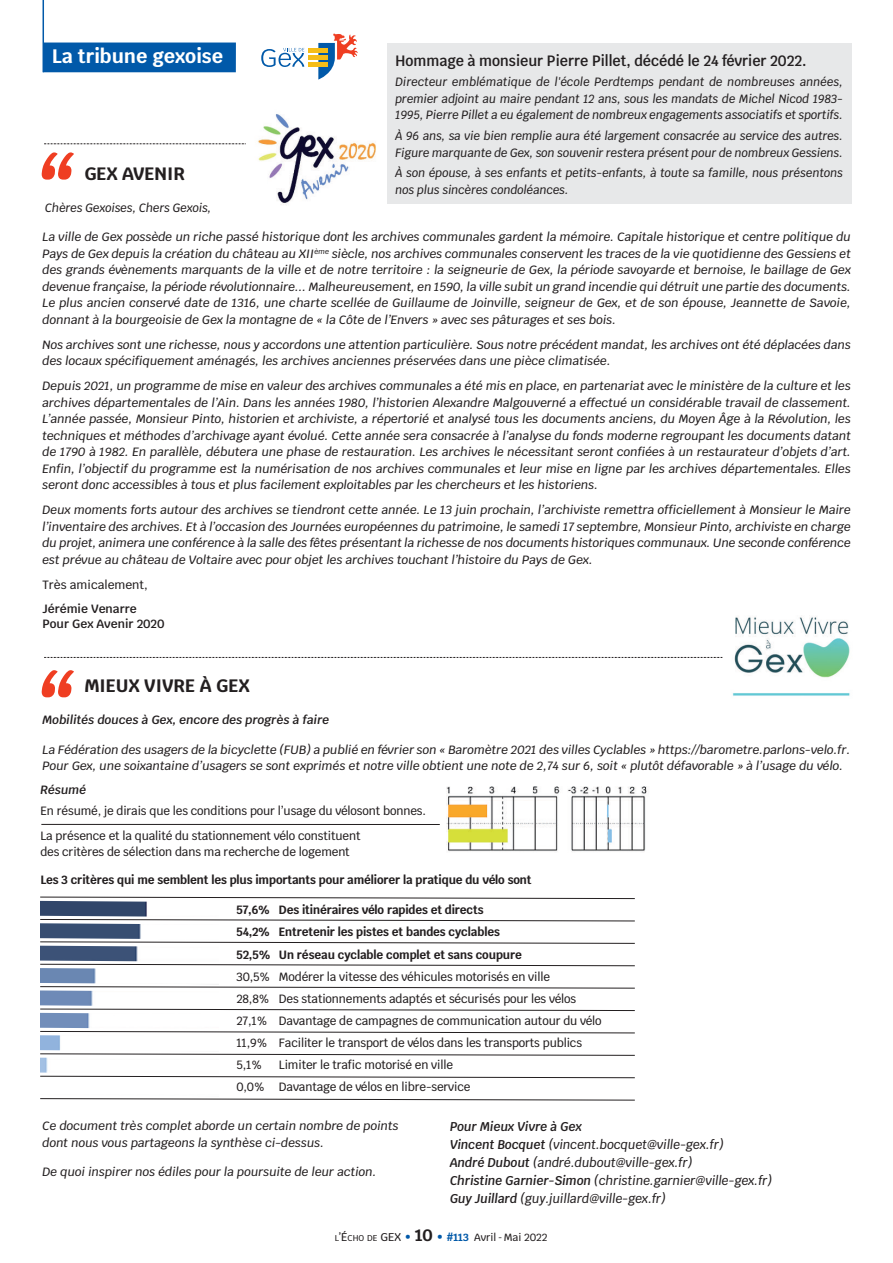
<style>
.page{position:relative;width:893px;height:1263px;background:#fff}
.page>*{position:absolute;margin:0;border:0;box-sizing:border-box;transform-origin:0 0}
.t1{font:italic 600 96px "Krub";color:#ef3e22;scale:.93 1}
.t2{font:700 19.5px "Krub";color:#fff}
.t3{font:700 18px "Krub";color:#231f20}
.t4{font:700 17.85px "Krub";color:#231f20}
.t5{font:600 15px "Krub";color:#231f20;scale:.95 1}
.t6{font:italic 500 12.75px/18px "Krub";color:#231f20;scale:.95 1}
.t7{font:italic 500 12px/16.5px "Krub";color:#231f20}
.t8{font:italic 500 12px/16.5px "Krub";color:#231f20;scale:.95 1}
.t9{font:500 12px/22px "Krub";letter-spacing:-.01em;color:#231f20}
.t10{font:700 12px/22px "Krub";letter-spacing:-.01em;color:#231f20}
.t11{font:italic 600 12px "Krub";color:#231f20}
.t12{font:600 12px/15px "Krub";color:#231f20}
.t13{font:500 10.5px "Krub";color:#231f20}
.s1{font-weight:600}
.s2{font-size:8.4px}
.s3{font-size:11.25px}
.s4{font-size:11.25px;color:#0159a9}
.s5{font-weight:700;font-size:16.5px}
.s6{font-weight:700;font-size:12px;color:#0159a9}
.s7{font-weight:700;color:#0159a9}
</style>
<div class="page">
<img style="left:446px;top:786px;width:201px;height:66px">
<img style="left:40px;top:906px;width:107px;height:163px">
<div style="left:387px;top:44px;width:464px;height:160px;background:#e7e8e9"></div>
<svg style="left:44px;top:657px;width:679px;height:1px"></svg>
<svg style="left:44px;top:144px;width:202px;height:1px"></svg>
<img style="left:258px;top:114px;width:118px;height:91px">
<img style="left:732px;top:616px;width:118px;height:80px">
<div style="left:43px;top:43px;width:193px;height:29px;background:#0159a9"></div>
<hr style="left:43px;top:0;width:1px;height:72px;background:#0159a9">
<div style="left:309px;top:55px;width:19px;height:5px;background:#f5bd17"></div>
<hr style="left:309px;top:48px;width:19px;height:4px;background:#f5bd17">
<div style="left:309px;top:62px;width:19px;height:5px;background:#f5bd17"></div>
<svg style="left:261px;top:48px;width:43px;height:19px"></svg>
<svg style="left:318px;top:34px;width:40px;height:46px"></svg>
<svg style="left:40px;top:912px;width:595px;height:16px"></svg>
<svg style="left:40px;top:896px;width:595px;height:10px"></svg>
<svg style="left:40px;top:957px;width:595px;height:16px"></svg>
<svg style="left:40px;top:934px;width:595px;height:17px"></svg>
<svg style="left:40px;top:979px;width:595px;height:39px"></svg>
<svg style="left:40px;top:1046px;width:595px;height:17px"></svg>
<svg style="left:40px;top:1024px;width:595px;height:16px"></svg>
<svg style="left:40px;top:1098px;width:595px;height:3px"></svg>
<svg style="left:40px;top:1069px;width:595px;height:10px"></svg>
<hr style="left:41px;top:824px;width:399px;height:1px;background:#231f20">
<h2 class="t2" style="left:52px;top:45px;width:173px">La tribune gexoise</h2>
<p class="t5" style="left:395px;top:52px;width:434px">Hommage à monsieur Pierre Pillet, décédé le 24 février 2022.</p>
<p class="t8" style="left:395px;top:74px;width:473px;text-align:justify">Directeur emblématique de l'école Perdtemps pendant de nombreuses années, premier adjoint au maire pendant 12 ans, sous les mandats de Michel Nicod 1983- 1995, Pierre Pillet a eu également de nombreux engagements associatifs et sportifs.</p>
<p class="t8" style="left:395px;top:128px;width:473px">À 96 ans, sa vie bien remplie aura été largement consacrée au service des autres.<br>Figure marquante de Gex, son souvenir restera présent pour de nombreux Gessiens.</p>
<p class="t8" style="left:395px;top:165px;width:473px">À son épouse, à ses enfants et petits-enfants, à toute sa famille, nous présentons nos plus sincères condoléances.</p>
<h1 class="t1" style="left:25px;top:137px;width:44px">“</h1>
<h3 class="t4" style="left:84px;top:164px;width:102px">GEX AVENIR</h3>
<p class="t8" style="left:45px;top:200px;width:176px">Chères Gexoises, Chers Gexois,</p>
<p class="t7" style="left:43px;top:229px;width:810px;text-align:justify">La ville de Gex possède un riche passé historique dont les archives communales gardent la mémoire. Capitale historique et centre politique du Pays de Gex depuis la création du château au XII<sup>ème</sup> siècle, nos archives communales conservent les traces de la vie quotidienne des Gessiens et des grands évènements marquants de la ville et de notre territoire : la seigneurie de Gex, la période savoyarde et bernoise, le baillage de Gex devenue française, la période révolutionnaire... Malheureusement, en 1590, la ville subit un grand incendie qui détruit une partie des documents.<br>Le plus ancien conservé date de 1316, une charte scellée de Guillaume de Joinville, seigneur de Gex, et de son épouse, Jeannette de Savoie, donnant à la bourgeoisie de Gex la montagne de « la Côte de l’Envers » avec ses pâturages et ses bois.</p>
<p class="t7" style="left:43px;top:337px;width:810px">Nos archives sont une richesse, nous y accordons une attention particulière. Sous notre précédent mandat, les archives ont été déplacées dans des locaux spécifiquement aménagés, les archives anciennes préservées dans une pièce climatisée.</p>
<p class="t7" style="left:43px;top:378px;width:810px;text-align:justify">Depuis 2021, un programme de mise en valeur des archives communales a été mis en place, en partenariat avec le ministère de la culture et les archives départementales de l’Ain. Dans les années 1980, l’historien Alexandre Malgouverné a effectué un considérable travail de classement.<br>L’année passée, Monsieur Pinto, historien et archiviste, a répertorié et analysé tous les documents anciens, du Moyen Âge à la Révolution, les techniques et méthodes d’archivage ayant évolué. Cette année sera consacrée à l’analyse du fonds moderne regroupant les documents datant de 1790 à 1982. En parallèle, débutera une phase de restauration. Les archives le nécessitant seront confiées à un restaurateur d’objets d’art.<br>Enfin, l’objectif du programme est la numérisation de nos archives communales et leur mise en ligne par les archives départementales. Elles seront donc accessibles à tous et plus facilement exploitables par les chercheurs et les historiens.</p>
<p class="t7" style="left:43px;top:502px;width:810px;text-align:justify">Deux moments forts autour des archives se tiendront cette année. Le 13 juin prochain, l’archiviste remettra officiellement à Monsieur le Maire l’inventaire des archives. Et à l’occasion des Journées européennes du patrimoine, le samedi 17 septembre, Monsieur Pinto, archiviste en charge du projet, animera une conférence à la salle des fêtes présentant la richesse de nos documents historiques communaux. Une seconde conférence est prévue au château de Voltaire avec pour objet les archives touchant l’histoire du Pays de Gex.</p>
<p class="t9" style="left:43px;top:574px;width:107px">Très amicalement,</p>
<p class="t12" style="left:43px;top:601px;width:124px">Jérémie Venarre<br>Pour Gex Avenir 2020</p>
<h1 class="t1" style="left:25px;top:654px;width:44px">“</h1>
<h3 class="t3" style="left:84px;top:675px;width:167px">MIEUX VIVRE à GEX</h3>
<p class="t11" style="left:43px;top:713px;width:288px">Mobilités douces à Gex, encore des progrès à faire</p>
<p class="t7" style="left:43px;top:741px;width:809px">La Fédération des usagers de la bicyclette (FUB) a publié en février son « Baromètre 2021 des villes Cyclables » https://barometre.parlons-velo.fr.<br>Pour Gex, une soixantaine d’usagers se sont exprimés et notre ville obtient une note de 2,74 sur 6, soit « plutôt défavorable » à l’usage du vélo.</p>
<p class="t11" style="left:40px;top:783px;width:48px">Résumé</p>
<p class="t9" style="left:40px;top:798px;width:387px;line-height:25px">En résumé, je dirais que les conditions pour l’usage du vélosont bonnes.<br>La présence et la qualité du stationnement vélo constituent</p>
<p class="t9" style="left:40px;top:841px;width:311px">des critères de sélection dans ma recherche de logement</p>
<p class="t10" style="left:40px;top:869px;width:493px">Les 3 critères qui me semblent les plus importants pour améliorer la pratique du vélo sont</p>
<p class="t10" style="left:236px;top:899px;width:287px">57,6% Des itinéraires vélo rapides et directs<br>54,2% Entretenir les pistes et bandes cyclables<br>52,5% Un réseau cyclable complet et sans coupure</p>
<p class="t9" style="left:236px;top:965px;width:367px">30,5% Modérer la vitesse des véhicules motorisés en ville<br>28,8% des stationnements adaptés et sécurisés pour les vélos 27,1% davantage de campagnes de communication autour du vélo 11,9% Faciliter le transport de vélos dans les transports publics 5,1%</p>
<p class="t9" style="left:236px;top:1054px;width:236px;text-indent:43px">Limiter le trafic motorisé en ville<br>0,0% davantage de vélos en libre-service</p>
<p class="t7" style="left:42px;top:1118px;width:358px">Ce document très complet aborde un certain nombre de points dont nous vous partageons la synthèse ci-dessus.</p>
<p class="t7" style="left:42px;top:1163px;width:335px">De quoi inspirer nos édiles pour la poursuite de leur action.</p>
<p class="t6" style="left:450px;top:1117px;width:341px"><span class="s1">Pour Mieux Vivre à Gex<br>Vincent Bocquet</span> (vincent.bocquet@ville-gex.fr)<br><span class="s1">André Dubout</span> (andré.dubout@ville-gex.fr)<br><span class="s1">Christine Garnier-Simon</span> (christine.garnier@ville-gex.fr)<br><span class="s1">Guy Juillard</span> (guy.juillard@ville-gex.fr)</p>
<p class="t13" style="left:335px;top:1231px;width:214px"><span class="s2">L</span><span class="s3">’É</span><span class="s2">CHO dE</span> <span class="s3">GEX</span> <span class="s4">•</span> <span class="s5">10</span> <span class="s4">•</span> <span class="s6">#</span><span class="s7">113</span> Avril - Mai 2022</p>
</div>
